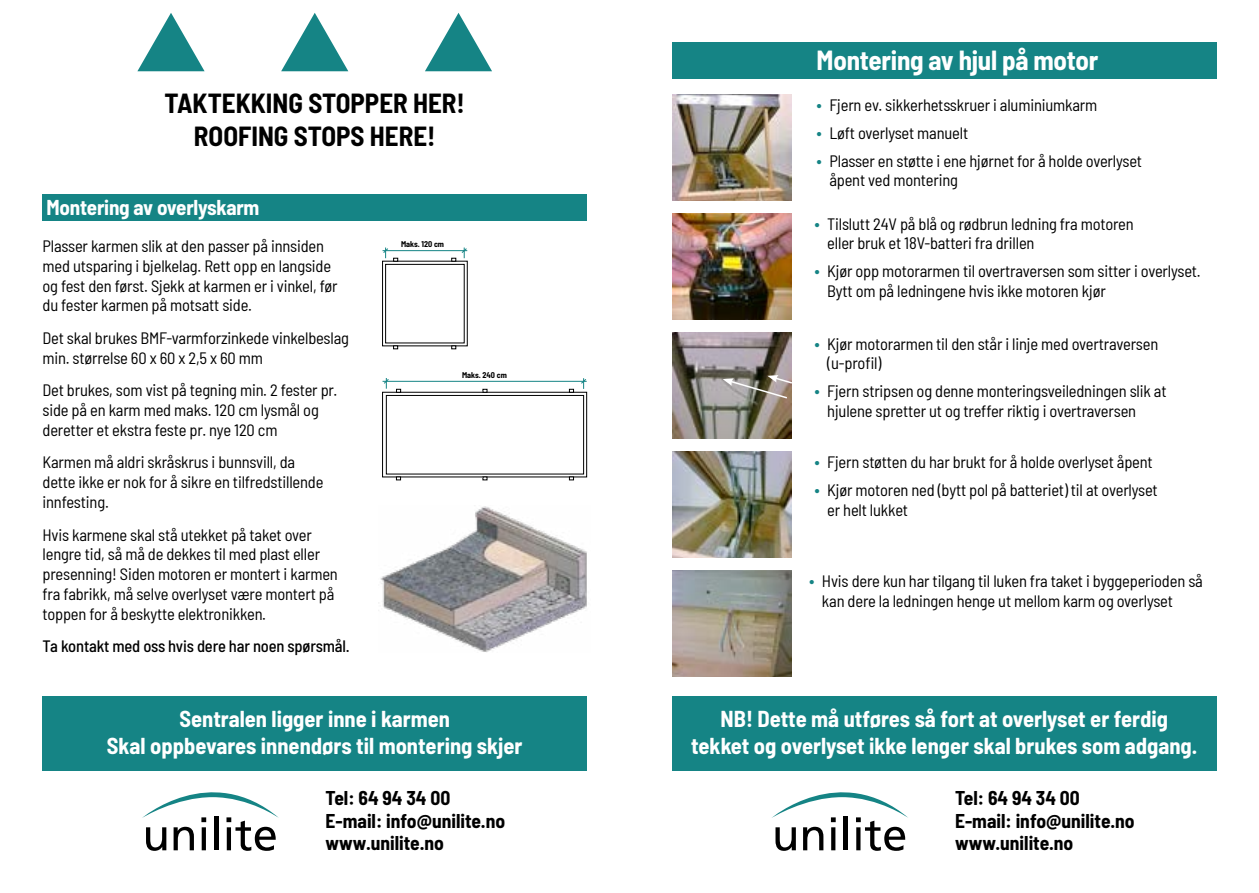
<style>
.page{position:relative;width:1259px;height:893px;background:#fff}
.page>*{position:absolute;margin:0;border:0;box-sizing:border-box;transform-origin:0 0}
.t1{font:700 semi-condensed 27px/32.4px "Barlow";color:#000;text-align:center}
.t2{font:700 semi-condensed 27px "Barlow";letter-spacing:-.01em;color:#fff}
.t3{font:700 semi-condensed 22.5px/27px "Barlow";color:#fff;text-align:center}
.t4{font:700 semi-condensed 21px "Barlow";letter-spacing:-.01em;color:#fff}
.t5{font:700 semi-condensed 19.5px/22.5px "Barlow";color:#000}
.t6{font:semi-condensed 16.5px/19.8px "Barlow";letter-spacing:-.01em;color:#000}
.t7{font:500 semi-condensed 16.5px "Barlow";letter-spacing:-.01em;color:#000}
.t8{font:700 semi-condensed 8.1px "Barlow";color:#000}
.s1{font-size:18px;color:#158485}
</style>
<div class="page">
<div style="left:43px;top:194px;width:544px;height:27px;background:#158485"></div>
<div style="left:43px;top:697px;width:544px;height:74px;background:#158485"></div>
<svg style="left:137px;top:13px;width:68px;height:58px"></svg>
<svg style="left:281px;top:13px;width:67px;height:58px"></svg>
<svg style="left:425px;top:13px;width:67px;height:58px"></svg>
<svg style="left:385px;top:263px;width:80px;height:81px"></svg>
<div style="left:382px;top:261px;width:85px;height:85px;border:1px solid #000"></div>
<div style="left:385px;top:264px;width:79px;height:79px;background:#fff"></div>
<div style="left:385px;top:264px;width:79px;height:79px;border:1px solid #000"></div>
<svg style="left:451px;top:346px;width:5px;height:3px"></svg>
<svg style="left:393px;top:346px;width:5px;height:3px"></svg>
<hr style="left:382px;top:250px;width:85px;height:1px;background:#158485">
<svg style="left:383px;top:248px;width:15px;height:13px"></svg>
<svg style="left:451px;top:248px;width:16px;height:13px"></svg>
<svg style="left:385px;top:394px;width:200px;height:81px"></svg>
<div style="left:382px;top:392px;width:205px;height:85px;border:1px solid #000"></div>
<div style="left:386px;top:395px;width:197px;height:79px;background:#fff"></div>
<div style="left:386px;top:395px;width:198px;height:79px;border:1px solid #000"></div>
<svg style="left:482px;top:389px;width:5px;height:4px"></svg>
<svg style="left:569px;top:389px;width:5px;height:4px"></svg>
<svg style="left:569px;top:477px;width:5px;height:3px"></svg>
<svg style="left:482px;top:477px;width:5px;height:3px"></svg>
<hr style="left:382px;top:381px;width:204px;height:1px;background:#158485">
<svg style="left:384px;top:378px;width:5px;height:11px"></svg>
<svg style="left:581px;top:378px;width:5px;height:11px"></svg>
<svg style="left:396px;top:389px;width:5px;height:4px"></svg>
<svg style="left:396px;top:477px;width:5px;height:3px"></svg>
<img style="left:378px;top:506px;width:209px;height:146px">
<svg style="left:142px;top:792px;width:137px;height:59px"></svg>
<div style="left:672px;top:697px;width:544px;height:74px;background:#158485"></div>
<div style="left:672px;top:43px;width:544px;height:36px;background:#158485"></div>
<img style="left:672px;top:94px;width:119px;height:107px">
<img style="left:672px;top:213px;width:119px;height:107px">
<img style="left:672px;top:332px;width:119px;height:107px">
<img style="left:672px;top:452px;width:119px;height:106px">
<img style="left:672px;top:571px;width:119px;height:106px">
<svg style="left:722px;top:375px;width:70px;height:25px;background:#979188"></svg>
<svg style="left:772px;top:792px;width:136px;height:59px"></svg>
<h1 class="t1" style="left:164px;top:86px;width:302px">TAKTEKKING STOPPER HER!<br>ROOFING STOPS HERE!</h1>
<p class="t4" style="left:47px;top:192px;width:214px">Montering av overlyskarm</p>
<p class="t6" style="left:43px;top:235px;width:296px">Plasser karmen slik at den passer på innsiden med utsparing i bjelkelag. Rett opp en langside og fest den først. Sjekk at karmen er i vinkel, før du fester karmen på motsatt side.</p>
<p class="t6" style="left:43px;top:327px;width:308px">Det skal brukes BMF-varmforzinkede vinkelbeslag min. størrelse 60 x 60 x 2,5 x 60 mm</p>
<p class="t6" style="left:43px;top:379px;width:296px">Det brukes, som vist på tegning min. 2 fester pr. side på en karm med maks. 120 cm lysmål og deretter et ekstra feste pr. nye 120 cm</p>
<p class="t6" style="left:43px;top:451px;width:282px">Karmen må aldri skråskrus i bunnsvill, da dette ikke er nok for å sikre en tilfredstillende innfesting.</p>
<p class="t6" style="left:43px;top:524px;width:297px">Hvis karmene skal stå utekket på taket over lengre tid, så må de dekkes til med plast eller presenning! Siden motoren er montert i karmen fra fabrikk, må selve overlyset være montert på toppen for å beskytte elektronikken.</p>
<p class="t7" style="left:43px;top:635px;width:309px">Ta kontakt med oss hvis dere har noen spørsmål.</p>
<p class="t8" style="left:401px;top:238px;width:44px">Maks. 120 cm</p>
<p class="t8" style="left:462px;top:369px;width:46px">Maks. 240 cm</p>
<h1 class="t2" style="left:816px;top:40px;width:283px">Montering av hjul på motor</h1>
<p class="t6" style="left:816px;top:94px;width:282px"><span class="s1">•</span> Fjern ev. sikkerhetsskruer i aluminiumkarm</p>
<p class="t6" style="left:816px;top:122px;width:153px"><span class="s1">•</span> Løft overlyset manuelt</p>
<p class="t6" style="left:829px;top:150px;width:314px;text-indent:-13px"><span class="s1">•</span> Plasser en støtte i ene hjørnet for å holde overlyset åpent ved montering</p>
<p class="t6" style="left:827px;top:213px;width:308px;text-indent:-13px"><span class="s1">•</span> Tilslutt 24V på blå og rødbrun ledning fra motoren eller bruk et 18V-batteri fra drillen</p>
<p class="t6" style="left:827px;top:261px;width:375px;text-indent:-13px"><span class="s1">•</span> Kjør opp motorarmen til overtraversen som sitter i overlyset.<br>Bytt om på ledningene hvis ikke motoren kjør</p>
<p class="t6" style="left:827px;top:333px;width:333px;text-indent:-13px"><span class="s1">•</span> Kjør motorarmen til den står i linje med overtraversen (u-profil)</p>
<p class="t6" style="left:827px;top:380px;width:341px;text-indent:-13px"><span class="s1">•</span> Fjern stripsen og denne monteringsveiledningen slik at hjulene spretter ut og treffer riktig i overtraversen</p>
<p class="t6" style="left:814px;top:451px;width:340px"><span class="s1">•</span> Fjern støtten du har brukt for å holde overlyset åpent</p>
<p class="t6" style="left:827px;top:479px;width:332px;text-indent:-13px"><span class="s1">•</span> Kjør motoren ned (bytt pol på batteriet) til at overlyset er helt lukket</p>
<p class="t6" style="left:822px;top:570px;width:382px;text-indent:-13px"><span class="s1">•</span> Hvis dere kun har tilgang til luken fra taket i byggeperioden så kan dere la ledningen henge ut mellom karm og overlyset</p>
<h2 class="t3" style="left:107px;top:703px;width:417px">Sentralen ligger inne i karmen<br>Skal oppbevares innendørs til montering skjer</h2>
<h2 class="t3" style="left:691px;top:703px;width:508px">NB! Dette må utføres så fort at overlyset er ferdig tekket og overlyset ikke lenger skal brukes som adgang.</h2>
<p class="t5" style="left:326px;top:786px;width:181px">Tel: 64 94 34 00<br>E-mail: info@unilite.no www.unilite.no</p>
<p class="t5" style="left:955px;top:786px;width:181px">Tel: 64 94 34 00<br>E-mail: info@unilite.no www.unilite.no</p>
</div>
